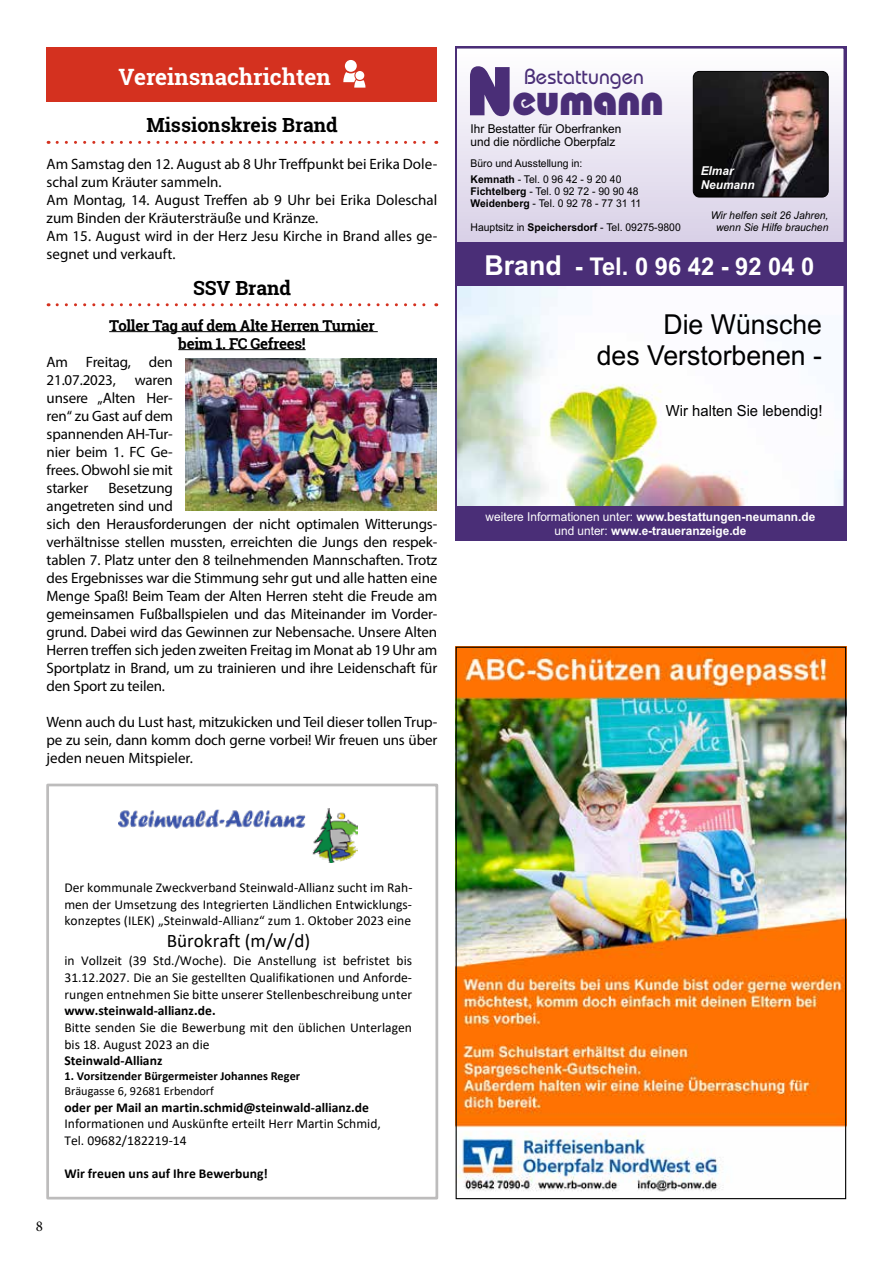
<style>
.page{position:relative;width:893px;height:1263px;background:#fff}
.page>*{position:absolute;margin:0;border:0;box-sizing:border-box;transform-origin:0 0}
.t1{font:800 43.5px "Bauhaus IT Cby BT";color:#4a2e77}
.t2{font:27.45px/30.8px "Arial";color:#000;text-align:right}
.t3{font:700 24.45px "Arial";color:#fff}
.t4{font:700 22.5px "Roboto Slab";color:#fff}
.t5{font:500 21.75px "Bauhaus IT Cby BT";color:#4a2e77}
.t6{font:700 19.5px "Roboto Slab";color:#000}
.t7{font:19.2px "Calibri";color:#000}
.t8{font:15.3px "Arial";color:#000}
.t9{font:15px/18px "Myriad Pro";letter-spacing:-.01em;color:#000}
.t10{font:700 15px/18px "Roboto Slab";letter-spacing:-.02em;color:#000;text-align:center}
.t11{font:15px "Minion Pro";color:#000}
.t12{font:13.65px/16.6px "Calibri";color:#000;text-align:justify}
.t13{font:700 13.65px "Calibri";color:#000}
.t14{font:700 12.3px "Calibri";color:#000}
.t15{font:12.3px "Calibri";color:#000}
.t16{font:700 12.15px/13.6px "Arial";color:#fff;text-align:center}
.t17{font:12.15px/13.6px "Arial";color:#000}
.t18{font:italic 700 12.15px/13.6px "Arial";color:#fff}
.t19{font:10.65px/12px "Arial";color:#000}
.t20{font:italic 10.65px/12px "Arial";color:#000;text-align:center}
.s1{font-size:69px}
.s2{font-weight:700}
.s3{font-size:27.45px}
.s4{font-weight:400}
</style>
<div class="page">
<div style="left:47px;top:47px;width:390px;height:54px;background:#d4311f"></div>
<div style="left:345px;top:60px;width:12px;height:12px;background:#fff;border-radius:50%"></div>
<svg style="left:343px;top:71px;width:22px;height:17px"></svg>
<svg style="left:57px;top:141px;width:380px;height:3px"></svg>
<img style="left:458px;top:649px;width:386px;height:543px">
<img style="left:119px;top:809px;width:239px;height:53px">
<div style="left:46px;top:784px;width:392px;height:415px;border:3px solid #bdbcbc"></div>
<svg style="left:455px;top:47px;width:391px;height:459px"></svg>
<div style="left:455px;top:242px;width:390px;height:44px;background:#4a2e77"></div>
<div style="left:455px;top:506px;width:391px;height:34px;background:#4a2e77"></div>
<img style="left:693px;top:71px;width:135px;height:126px">
<div style="left:693px;top:71px;width:135px;height:126px;border:1px solid #000;border-radius:6px"></div>
<svg style="left:57px;top:303px;width:380px;height:3px"></svg>
<hr style="left:109px;top:331px;width:269px;height:1px;background:#000">
<hr style="left:178px;top:349px;width:128px;height:1px;background:#000">
<img style="left:186px;top:358px;width:250px;height:153px">
<h3 class="t4" style="left:118px;top:61px;width:214px">Vereinsnachrichten</h3>
<h3 class="t6" style="left:146px;top:112px;width:193px">Missionskreis Brand</h3>
<p class="t9" style="left:47px;top:154px;width:392px">Am Samstag den 12. August ab 8 Uhr Treffpunkt bei Erika Dole&shy;schal zum Kräuter sammeln.<br>Am Montag, 14. August Treffen ab 9 Uhr bei Erika Doleschal zum Binden der Kräutersträuße und Kränze.<br>Am 15. August wird in der Herz Jesu Kirche in Brand alles ge&shy;segnet und verkauft.</p>
<h3 class="t6" style="left:193px;top:274px;width:99px">SSV Brand</h3>
<p class="t10" style="left:109px;top:316px;width:267px">Toller Tag auf dem Alte Herren Turnier beim 1. FC Gefrees!</p>
<p class="t9" style="left:47px;top:352px;width:128px;text-align:justify">Am Freitag, den 21.07.2023, waren unsere „Alten Her&shy;ren“ zu Gast auf dem spannenden AH-Tur&shy;nier beim 1. FC Ge&shy;frees. Obwohl sie mit starker</p>
<p class="t9" style="left:47px;top:478px;width:392px;text-indent:62px">Besetzung<br>angetreten sind und<br>sich den Herausforderungen der nicht optimalen Witterungs&shy;verhältnisse stellen mussten, erreichten die Jungs den respek&shy;tablen 7. Platz unter den 8 teilnehmenden Mannschaften. Trotz des Ergebnisses war die Stimmung sehr gut und alle hatten eine Menge Spaß! Beim Team der Alten Herren steht die Freude am gemeinsamen Fußballspielen und das Miteinander im Vorder&shy;grund. Dabei wird das Gewinnen zur Nebensache. Unsere Alten Herren treffen sich jeden zweiten Freitag im Monat ab 19 Uhr am Sportplatz in Brand, um zu trainieren und ihre Leidenschaft für den Sport zu teilen.</p>
<p class="t9" style="left:47px;top:712px;width:392px;text-align:justify">Wenn auch du Lust hast, mitzukicken und Teil dieser tollen Trup&shy;pe zu sein, dann komm doch gerne vorbei! Wir freuen uns über jeden neuen Mitspieler.</p>
<h1 class="t1" style="left:467px;top:73px;width:198px"><span class="s1">N</span>eumann</h1>
<h3 class="t5" style="left:524px;top:63px;width:121px">Bestattungen</h3>
<p class="t17" style="left:471px;top:122px;width:152px">Ihr Bestatter für Oberfranken und die nördliche Oberpfalz</p>
<p class="t19" style="left:471px;top:157px;width:113px">Büro und Ausstellung in:</p>
<p class="t19" style="left:471px;top:173px;width:172px"><span class="s2">Kemnath</span> - Tel. 0 96 42 - 9 20 40<br><span class="s2">Fichtelberg</span> - Tel. 0 92 72 - 90 90 48<br><span class="s2">Weidenberg</span> - Tel. 0 92 78 - 77 31 11</p>
<p class="t19" style="left:471px;top:221px;width:212px">Hauptsitz in <span class="s2">Speichersdorf</span> - Tel. 09275-9800</p>
<p class="t18" style="left:701px;top:164px;width:56px">Elmar<br>Neumann</p>
<p class="t20" style="left:711px;top:209px;width:119px">Wir helfen seit 26 Jahren, wenn Sie Hilfe brauchen</p>
<h3 class="t3" style="left:485px;top:250px;width:331px"><span class="s3">Brand</span> - Tel. 0 96 42 - 92 04 0</h3>
<h2 class="t2" style="left:597px;top:309px;width:227px">Die Wünsche<br>des Verstorbenen -</h2>
<p class="t8" style="left:666px;top:401px;width:158px">Wir halten Sie lebendig!</p>
<p class="t16" style="left:486px;top:511px;width:331px"><span class="s4">weitere Informationen unter:</span> www.bestattungen-neumann.de <span class="s4">und unter:</span> www.e-traueranzeige.de</p>
<p class="t11" style="left:36px;top:1216px;width:9px">8</p>
<p class="t12" style="left:64px;top:879px;width:350px">Der kommunale Zweckverband Steinwald-Allianz sucht im Rah&shy;men der Umsetzung des Integrierten Ländlichen Entwicklungs&shy;konzeptes (ILEK) „Steinwald-Allianz“ zum 1. Oktober 2023 eine</p>
<p class="t7" style="left:167px;top:927px;width:145px">Bürokraft (m/w/d)</p>
<p class="t12" style="left:64px;top:952px;width:349px">in Vollzeit (39 Std./Woche). Die Anstellung ist befristet bis 31.12.2027. Die an Sie gestellten Qualifikationen und Anforde&shy;rungen entnehmen Sie bitte unserer Stellenbeschreibung unter</p>
<p class="t13" style="left:64px;top:1001px;width:153px">www.steinwald-allianz.de.</p>
<p class="t12" style="left:64px;top:1018px;width:349px">Bitte senden Sie die Bewerbung mit den üblichen Unterlagen bis 18. August 2023 an die</p>
<p class="t13" style="left:64px;top:1051px;width:99px">Steinwald-Allianz</p>
<p class="t14" style="left:64px;top:1067px;width:237px">1. Vorsitzender Bürgermeister Johannes Reger</p>
<p class="t15" style="left:64px;top:1083px;width:151px">Bräugasse 6, 92681 Erbendorf</p>
<p class="t13" style="left:64px;top:1098px;width:306px">oder per Mail an martin.schmid@steinwald-allianz.de</p>
<p class="t12" style="left:64px;top:1115px;width:318px">Informationen und Auskünfte erteilt Herr Martin Schmid,<br>Tel. 09682/182219-14</p>
<p class="t13" style="left:64px;top:1164px;width:205px">Wir freuen uns auf Ihre Bewerbung!</p>
</div>
